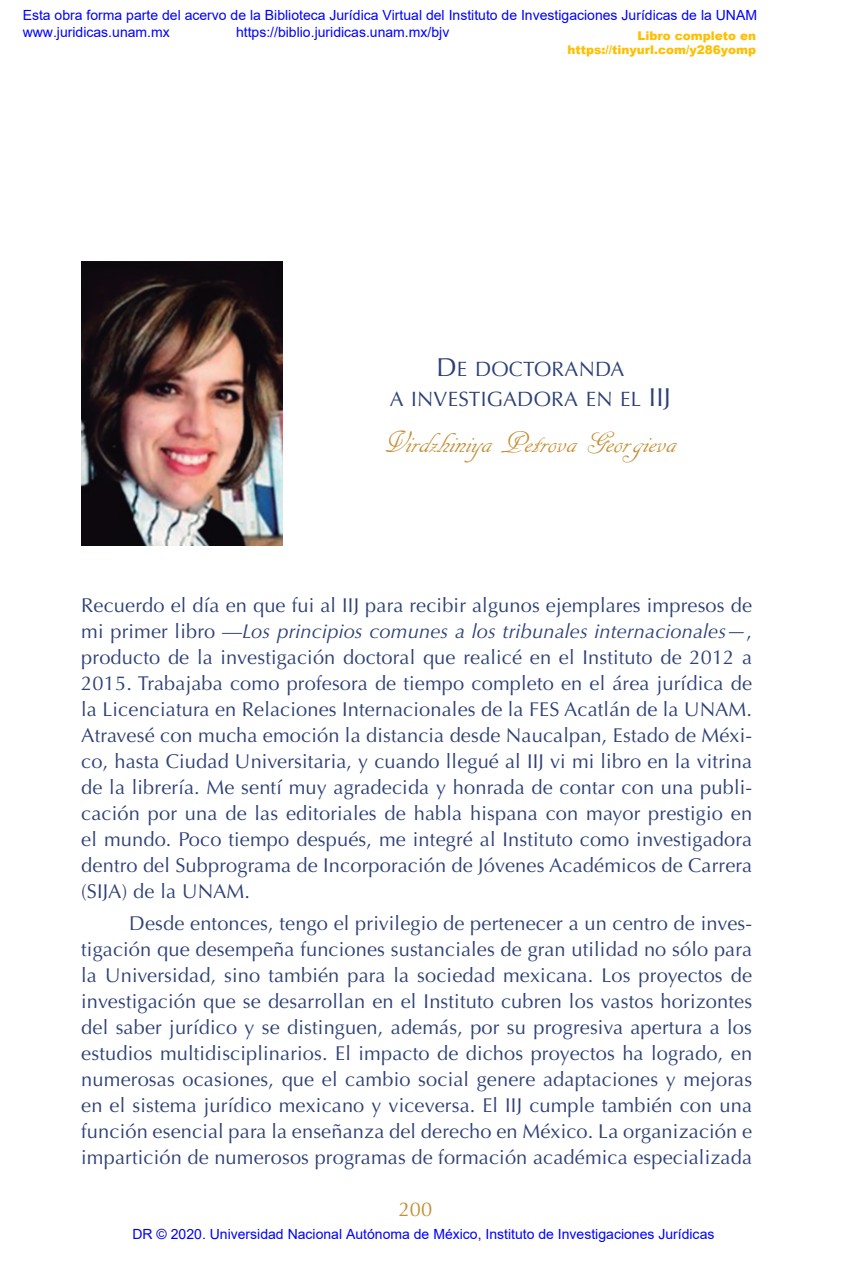
<style>
.page{position:relative;width:847px;height:1261px;background:#fff}
.page>*{position:absolute;margin:0;border:0;box-sizing:border-box;transform-origin:0 0}
.t1{font:32px "ARDECODE";letter-spacing:.01em;color:#c48f33}
.t2{font:20.8px/30px "Optima Regular SC800";letter-spacing:.01em;color:#2e4176}
.t3{font:20px/26px "Optima";letter-spacing:.01em;color:#2e4176;text-align:justify}
.t4{font:20px "Optima";color:#c48f33}
.t5{font:14px/16.8px "Arial";color:#00f}
.t6{font:900 12px/14.4px "Arial";color:#ffbf00;text-align:right}
.s1{font-size:26px}
.s2{font-style:italic}
</style>
<div class="page">
<img style="left:81px;top:261px;width:201px;height:285px">
<p class="t5" style="left:23px;top:7px;width:735px">Esta obra forma parte del acervo de la Biblioteca Jurídica Virtual del Instituto de Investigaciones Jurídicas de la UNAM www.juridicas.unam.mx</p>
<p class="t5" style="left:236px;top:23px;width:215px">https://biblio.juridicas.unam.mx/bjv</p>
<p class="t6" style="left:567px;top:28px;width:190px">Libro completo en https://tinyurl.com/y286yomp</p>
<p class="t2" style="left:389px;top:354px;width:266px;text-indent:47px"><span class="s1">D</span> e doctoranda<br>a investigadora en el <span class="s1">IIJ</span></p>
<h1 class="t1" style="left:383px;top:424px;width:295px">Virdzhiniya Petrova Georgieva</h1>
<p class="t3" style="left:81px;top:592px;width:672px">Recuerdo el día en que fui al IIJ para recibir algunos ejemplares impresos de mi primer libro —<span class="s2">Los principios comunes a los tribunales internacionales—</span>, producto de la investigación doctoral que realicé en el Instituto de 2012 a 2015. Trabajaba como profesora de tiempo completo en el área jurídica de la Licenciatura en Relaciones Internacionales de la FES Acatlán de la UNAM.<br>Atravesé con mucha emoción la distancia desde Naucalpan, Estado de Méxi&shy;co, hasta Ciudad Universitaria, y cuando llegué al IIJ vi mi libro en la vitrina de la librería. Me sentí muy agradecida y honrada de contar con una publi&shy;cación por una de las editoriales de habla hispana con mayor prestigio en el mundo. Poco tiempo después, me integré al Instituto como investigadora dentro del Subprograma de Incorporación de Jóvenes Académicos de Carrera (SIJA) de la UNAM.</p>
<p class="t3" style="left:81px;top:910px;width:672px;text-indent:48px">Desde entonces, tengo el privilegio de pertenecer a un centro de inves&shy;tigación que desempeña funciones sustanciales de gran utilidad no sólo para la Universidad, sino también para la sociedad mexicana. Los proyectos de investigación que se desarrollan en el Instituto cubren los vastos horizontes del saber jurídico y se distinguen, además, por su progresiva apertura a los estudios multidisciplinarios. El impacto de dichos proyectos ha logrado, en numerosas ocasiones, que el cambio social genere adaptaciones y mejoras en el sistema jurídico mexicano y viceversa. El IIJ cumple también con una función esencial para la enseñanza del derecho en México. La organización e impartición de numerosos programas de formación académica especializada</p>
<p class="t4" style="left:399px;top:1197px;width:35px">200</p>
<p class="t5" style="left:132px;top:1226px;width:583px">DR © 2020. Universidad Nacional Autónoma de México, Instituto de Investigaciones Jurídicas</p>
</div>
